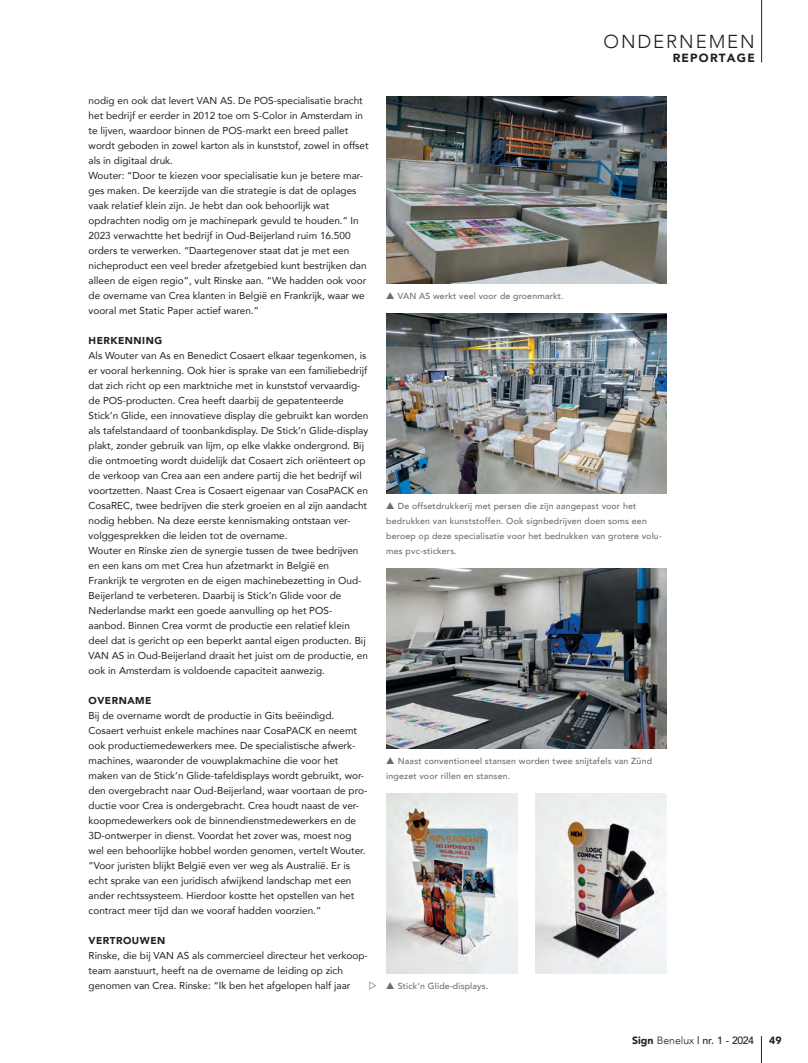
<style>
.page{position:relative;width:808px;height:1063px;background:#fff}
.page>*{position:absolute;margin:0;border:0;box-sizing:border-box;transform-origin:0 0}
.t1{font:300 18.75px "Avenir";letter-spacing:.1em;color:#231f20}
.t2{font:900 11.88px "Avenir";letter-spacing:.1em;color:#231f20}
.t3{font:500 10.5px "Avenir";letter-spacing:-.04em;color:#231f20}
.t4{font:900 10.5px "Avenir";color:#231f20}
.t5{font:10px/15px "Avenir";color:#231f20}
.t6{font:900 10px "Avenir";letter-spacing:.05em;color:#231f20}
.t7{font:500 8.75px/15px "Avenir";letter-spacing:.02em;color:#6c6d70}
.s1{font-family:"European Pi Three";font-weight:400;font-size:10px}
.s2{font-weight:900}
.s3{font-weight:300}
</style>
<div class="page">
<svg style="left:761px;top:1036px;width:1px;height:27px"></svg>
<hr style="left:761px;top:0;width:1px;height:62px;background:#231f20">
<img style="left:386px;top:97px;width:280px;height:187px">
<img style="left:386px;top:314px;width:280px;height:180px">
<img style="left:386px;top:569px;width:280px;height:180px">
<img style="left:386px;top:794px;width:131px;height:180px">
<img style="left:535px;top:794px;width:131px;height:180px">
<p class="t5" style="left:89px;top:92px;width:281px">nodig en ook dat levert VAN AS. De POS-specialisatie bracht het bedrijf er eerder in 2012 toe om S-Color in Amsterdam in te lijven, waardoor binnen de POS-markt een breed pallet wordt geboden in zowel karton als in kunststof, zowel in offset als in digitaal druk.<br>Wouter: “Door te kiezen voor specialisatie kun je betere mar&shy;ges maken. De keerzijde van die strategie is dat de oplages vaak relatief klein zijn. Je hebt dan ook behoorlijk wat opdrachten nodig om je machinepark gevuld te houden.” In 2023 verwachtte het bedrijf in Oud-Beijerland ruim 16.500 orders te verwerken. “Daartegenover staat dat je met een nicheproduct een veel breder afzetgebied kunt bestrijken dan alleen de eigen regio”, vult Rinske aan. “We hadden ook voor de overname van Crea klanten in België en Frankrijk, waar we vooral met Static Paper actief waren.”</p>
<p class="t6" style="left:89px;top:332px;width:75px">HERKENNING</p>
<p class="t5" style="left:89px;top:347px;width:281px">Als Wouter van As en Benedict Cosaert elkaar tegenkomen, is er vooral herkenning. Ook hier is sprake van een familiebedrijf dat zich richt op een marktniche met in kunststof vervaardig&shy;de POS-producten. Crea heeft daarbij de gepatenteerde Stick’n Glide, een innovatieve display die gebruikt kan worden als tafelstandaard of toonbankdisplay. De Stick’n Glide-display plakt, zonder gebruik van lijm, op elke vlakke ondergrond. Bij die ontmoeting wordt duidelijk dat Cosaert zich oriënteert op de verkoop van Crea aan een andere partij die het bedrijf wil voortzetten. Naast Crea is Cosaert eigenaar van CosaPACK en CosaREC, twee bedrijven die sterk groeien en al zijn aandacht nodig hebben. Na deze eerste kennismaking ontstaan ver&shy;volggesprekken die leiden tot de overname.<br>Wouter en Rinske zien de synergie tussen de twee bedrijven en een kans om met Crea hun afzetmarkt in België en Frankrijk te vergroten en de eigen machinebezetting in Oud-Beijerland te verbeteren. Daarbij is Stick’n Glide voor de Nederlandse markt een goede aanvulling op het POS&shy;aanbod. Binnen Crea vormt de productie een relatief klein deel dat is gericht op een beperkt aantal eigen producten. Bij VAN AS in Oud-Beijerland draait het juist om de productie, en ook in Amsterdam is voldoende capaciteit aanwezig.</p>
<p class="t6" style="left:89px;top:692px;width:64px">OVERNAME</p>
<p class="t5" style="left:89px;top:707px;width:280px">Bij de overname wordt de productie in Gits beëindigd.<br>Cosaert verhuist enkele machines naar CosaPACK en neemt ook productiemedewerkers mee. De specialistische afwerk&shy;machines, waaronder de vouwplakmachine die voor het maken van de Stick’n Glide-tafeldisplays wordt gebruikt, wor&shy;den overgebracht naar Oud-Beijerland, waar voortaan de pro&shy;ductie voor Crea is ondergebracht. Crea houdt naast de ver&shy;koopmedewerkers ook de binnendienstmedewerkers en de 3D-ontwerper in dienst. Voordat het zover was, moest nog wel een behoorlijke hobbel worden genomen, vertelt Wouter. “Voor juristen blijkt België even ver weg als Australië. Er is echt sprake van een juridisch afwijkend landschap met een ander rechtssysteem. Hierdoor kostte het opstellen van het contract meer tijd dan we vooraf hadden voorzien.”</p>
<p class="t6" style="left:89px;top:932px;width:78px">VERTROUWEN</p>
<p class="t5" style="left:89px;top:947px;width:281px">Rinske, die bij VAN AS als commercieel directeur het verkoop&shy;team aanstuurt, heeft na de overname de leiding op zich genomen van Crea. Rinske: “Ik ben het afgelopen half jaar</p>
<h1 class="t1" style="left:603px;top:31px;width:153px">ONDERNEMEN</h1>
<p class="t2" style="left:673px;top:48px;width:84px">REPORTAGE</p>
<p class="t7" style="left:386px;top:288px;width:179px"><span class="s1">G</span> VAN AS werkt veel voor de groenmarkt.</p>
<p class="t7" style="left:386px;top:498px;width:277px"><span class="s1">G</span> De offsetdrukkerij met persen die zijn aangepast voor het bedrukken van kunststoffen. Ook signbedrijven doen soms een beroep op deze specialisatie voor het bedrukken van grotere volu&shy;mes pvc-stickers.</p>
<p class="t7" style="left:386px;top:753px;width:267px"><span class="s1">G</span> Naast conventioneel stansen worden twee snijtafels van Zünd ingezet voor rillen en stansen.</p>
<p class="t7" style="left:386px;top:978px;width:104px"><span class="s1">G</span> Stick’n Glide-displays.</p>
<p class="t3" style="left:632px;top:1031px;width:123px"><span class="s2">Sign</span> <span class="s3">Benelux</span> | nr. 1 - 2024</p>
<p class="t4" style="left:769px;top:1032px;width:14px">49</p>
</div>
